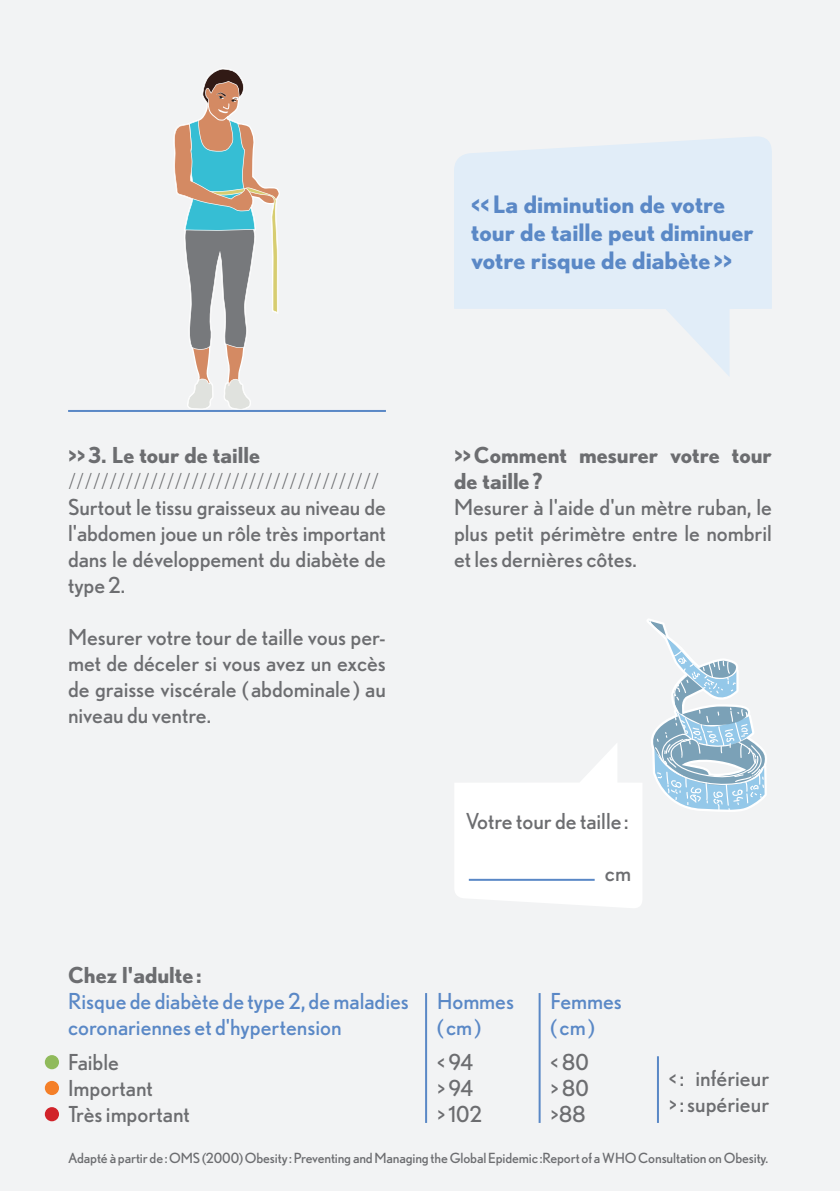
<style>
.page{position:relative;width:840px;height:1191px;background:#fff}
.page>*{position:absolute;margin:0;border:0;box-sizing:border-box;transform-origin:0 0}
.Sprechblase_blau{font:700 24px/28px "Nobel";color:#5a88c6}
.Text_grey_regular{font:22px/26px "Nobel";color:#6c6d70;text-align:justify}
.Text_grey_regular-2{font:22px "Nobel";color:#5a88c6}
.Text_grey_bold{font:700 22px/26px "Nobel";color:#6c6d70}
.Strech_grey{font:300 22px "Nobel";color:#6c6d70}
.Text_grey_regular-3{font:14px "Nobel";letter-spacing:-.01em;color:#6c6d70}
</style>
<div class="page">
<div style="left:0;top:0;width:839px;height:1191px;background:#f2f3f4"></div>
<svg style="left:455px;top:619px;width:312px;height:289px"></svg>
<svg style="left:174px;top:68px;width:106px;height:341px"></svg>
<hr style="left:68px;top:410px;width:318px;height:2px;background:#5a88c6">
<hr style="left:468px;top:879px;width:126px;height:2px;background:#5a88c6">
<svg style="left:454px;top:136px;width:317px;height:240px;fill:#e1edf8"></svg>
<div style="left:45px;top:1055px;width:14px;height:14px;background:#90ba5b;border-radius:50%"></div>
<div style="left:45px;top:1080px;width:14px;height:15px;background:#f47f28;border-radius:50%"></div>
<div style="left:45px;top:1107px;width:14px;height:14px;background:#d1232a;border-radius:50%"></div>
<hr style="left:425px;top:993px;width:2px;height:130px;background:#5a88c6">
<hr style="left:538px;top:993px;width:2px;height:130px;background:#5a88c6">
<hr style="left:656px;top:1056px;width:2px;height:67px;background:#5a88c6">
<p class="Sprechblase_blau" style="left:471px;top:189px;width:284px">&lt;&lt;La diminution de votre tour de taille peut diminuer votre risque de diabète&gt;&gt;</p>
<p class="Text_grey_bold" style="left:68px;top:441px;width:193px">&gt;&gt;3. Le tour de taille</p>
<p class="Strech_grey" style="left:68px;top:468px;width:312px">//////////////////////////////////////</p>
<p class="Text_grey_regular" style="left:68px;top:493px;width:319px">Surtout le tissu graisseux au niveau de l'abdomen joue un rôle très important dans le développement du diabète de type 2.</p>
<p class="Text_grey_regular" style="left:68px;top:623px;width:319px">Mesurer votre tour de taille vous per&shy;met de déceler si vous avez un excès de graisse viscérale ( abdominale ) au niveau du ventre.</p>
<p class="Text_grey_bold" style="left:454px;top:441px;width:319px">&gt;&gt;Comment mesurer votre tour de taille?</p>
<p class="Text_grey_regular" style="left:454px;top:493px;width:319px">Mesurer à l'aide d'un mètre ruban, le plus petit périmètre entre le nombril et les dernières côtes.</p>
<p class="Text_grey_regular" style="left:465px;top:807px;width:164px">Votre tour de taille :</p>
<p class="Text_grey_regular" style="left:604px;top:859px;width:28px">cm</p>
<p class="Text_grey_bold" style="left:68px;top:961px;width:135px">Chez l'adulte:</p>
<p class="Text_grey_regular-2" style="left:68px;top:988px;width:342px">Risque de diabète de type 2, de maladies</p>
<p class="Text_grey_regular-2" style="left:437px;top:988px;width:78px">Hommes</p>
<p class="Text_grey_regular-2" style="left:550px;top:988px;width:73px">Femmes</p>
<p class="Text_grey_regular-2" style="left:68px;top:1014px;width:275px">coronariennes et d'hypertension</p>
<p class="Text_grey_regular-2" style="left:437px;top:1014px;width:46px">(cm)</p>
<p class="Text_grey_regular-2" style="left:550px;top:1014px;width:46px">(cm)</p>
<p class="Text_grey_regular" style="left:68px;top:1048px;width:52px">Faible</p>
<p class="Text_grey_regular" style="left:437px;top:1048px;width:37px">&lt; 94</p>
<p class="Text_grey_regular" style="left:550px;top:1048px;width:40px">&lt; 80</p>
<p class="Text_grey_regular" style="left:68px;top:1074px;width:86px">Important</p>
<p class="Text_grey_regular" style="left:437px;top:1074px;width:37px">&gt; 94</p>
<p class="Text_grey_regular" style="left:550px;top:1074px;width:40px">&gt; 80</p>
<p class="Text_grey_regular" style="left:68px;top:1100px;width:123px">Très important</p>
<p class="Text_grey_regular" style="left:437px;top:1100px;width:47px">&gt; 102</p>
<p class="Text_grey_regular" style="left:550px;top:1100px;width:37px">&gt;88</p>
<p class="Text_grey_regular" style="left:668px;top:1064px;width:102px">&lt;: inférieur &gt;: supérieur</p>
<p class="Text_grey_regular-3" style="left:68px;top:1149px;width:701px">Adapté à partir de: OMS (2000) Obesity: Preventing and Managing the Global Epidemic:Report of a WHO Consultation on Obesity.</p>
</div>
